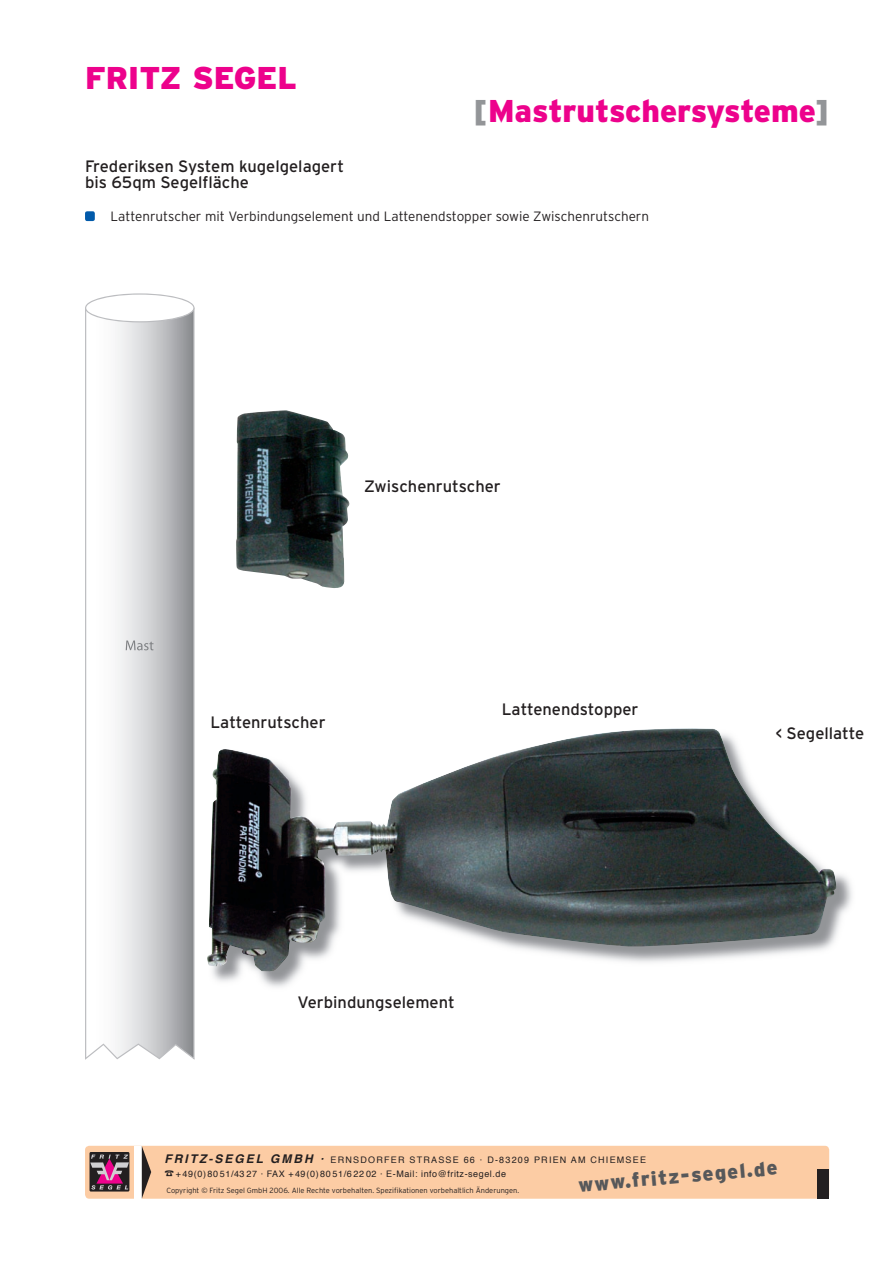
<style>
.page{position:relative;width:893px;height:1263px;background:#fff}
.page>*{position:absolute;margin:0;border:0;box-sizing:border-box;transform-origin:0 0}
.t1{font:900 31.5px "Interstate";color:#ed028c}
.t2{font:900 20.1px "Interstate";color:#57585a}
.t3{font:16.5px/16.5px "Interstate";color:#231f20}
.t4{font:300 13.5px "Interstate";color:#231f20}
.t5{font:9px/13.2px "Helvetica";letter-spacing:.135em;color:#231f20}
.t6{font:300 7.5px "Interstate";color:#231f20}
.s1{color:#939598}
.s2{font-weight:700;font-style:italic;font-size:12px}
</style>
<div class="page">
<div style="left:85px;top:1146px;width:744px;height:53px;background:#fccca4;border-radius:4px"></div>
<svg style="left:90px;top:1152px;width:39px;height:39px"></svg>
<svg style="left:90px;top:1154px;width:39px;height:35px"></svg>
<div style="left:134px;top:1146px;width:8px;height:53px;background:#fff"></div>
<svg style="left:142px;top:1146px;width:9px;height:53px"></svg>
<div style="left:818px;top:1169px;width:11px;height:30px;background:#231f20"></div>
<div style="left:85px;top:211px;width:10px;height:10px;background:#015aaa;border-radius:2px"></div>
<img style="left:212px;top:874px;width:640px;height:113px">
<img style="left:207px;top:728px;width:629px;height:244px">
<img style="left:236px;top:410px;width:114px;height:178px">
<svg style="left:85px;top:322px;width:110px;height:738px"></svg>
<svg style="left:85px;top:293px;width:110px;height:29px"></svg>
<svg style="left:126px;top:640px;width:28px;height:10px"></svg>
<h1 class="t1" style="left:85px;top:60px;width:213px">FRITZ Segel</h1>
<h1 class="t1" style="left:473px;top:93px;width:357px"><span class="s1">[</span>Mastrutschersysteme<span class="s1">]</span></h1>
<p class="t3" style="left:85px;top:157px;width:260px">Frederiksen System kugelgelagert bis 65qm Segelfläche</p>
<p class="t4" style="left:111px;top:209px;width:540px">Lattenrutscher mit Verbindungselement und Lattenendstopper sowie Zwischenrutschern</p>
<p class="t3" style="left:364px;top:478px;width:138px">Zwischenrutscher</p>
<p class="t3" style="left:210px;top:713px;width:117px">Lattenrutscher</p>
<p class="t3" style="left:502px;top:701px;width:138px">Lattenendstopper</p>
<p class="t3" style="left:298px;top:994px;width:158px">Verbindungselement</p>
<p class="t3" style="left:775px;top:725px;width:90px">&lt; Segellatte</p>
<p class="t5" style="left:165px;top:1153px;width:483px"><span class="s2">FRITZ-SEGELGMBH ·</span> ERNSDORFER STRASSE 66 · D-83209 PRIEN AM CHIEMSEE ☎+49(0)80 51/43 27 · FAX +49(0)80 51/6 22 02 · E-Mail: info@fritz-segel.de</p>
<p class="t6" style="left:166px;top:1186px;width:354px">Copyright © Fritz Segel GmbH 2006. Alle Rechte vorbehalten. Spezifikationen vorbehaltlich Änderungen.</p>
<p class="t2" style="left:577px;top:1173px;width:204px;rotate:-5deg">www.fritz-segel.de</p>
</div>
